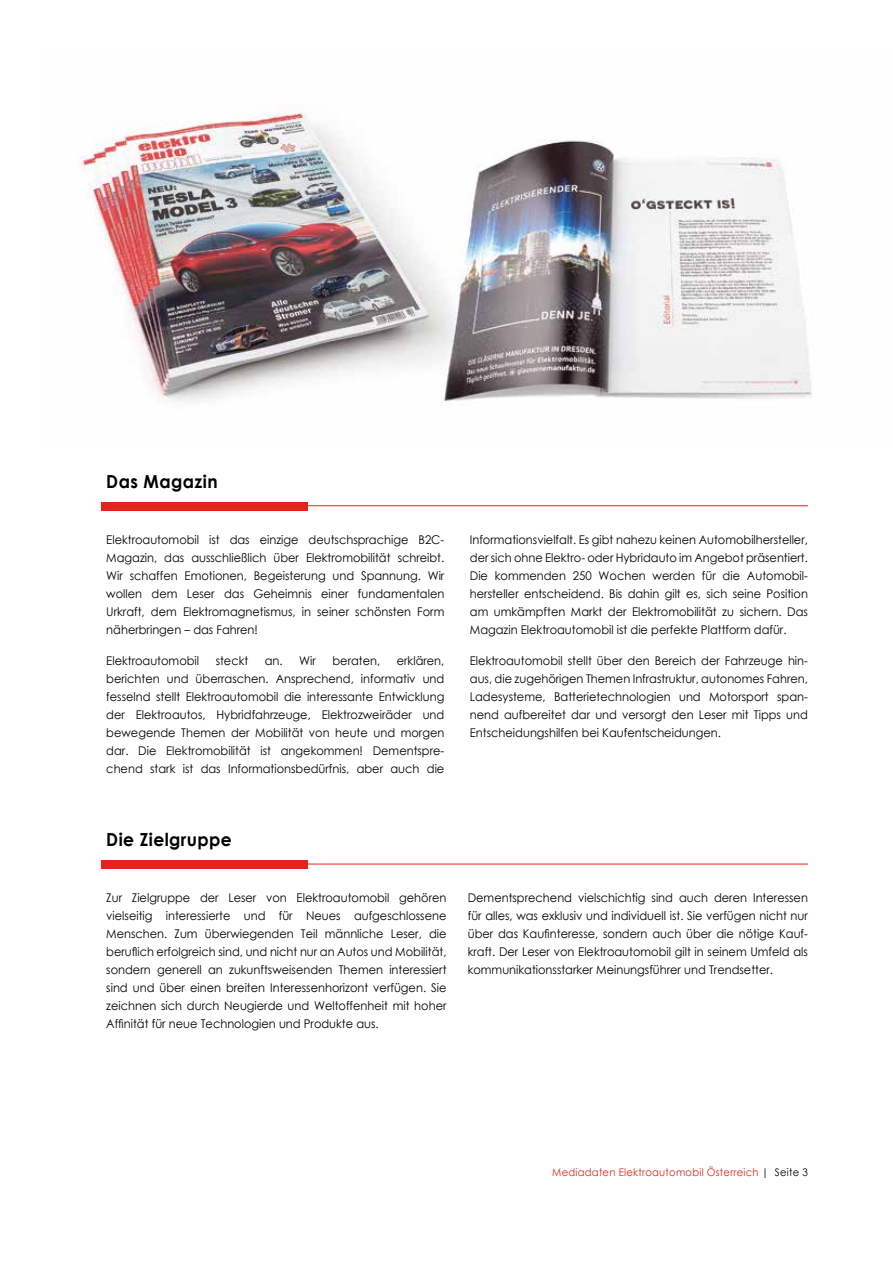
<style>
.page{position:relative;width:893px;height:1263px;background:#fff}
.page>*{position:absolute;margin:0;border:0;box-sizing:border-box;transform-origin:0 0}
.t1{font:700 18px "Century Gothic";letter-spacing:.025em;color:#000;scale:.95 1}
.t2{font:12px/18px "Century Gothic";color:#000;text-align:justify;scale:.95 1}
.t3{font:10.5px "Century Gothic";letter-spacing:.025em;color:#e5231b;scale:.95 1}
.s1{color:#000}
</style>
<div class="page">
<img style="left:77px;top:109px;width:735px;height:296px">
<div style="left:101px;top:502px;width:207px;height:8px;background:#e5231b"></div>
<hr style="left:306px;top:505px;width:502px;height:1px;background:#e5231b">
<div style="left:101px;top:860px;width:207px;height:9px;background:#e5231b"></div>
<hr style="left:306px;top:864px;width:502px;height:1px;background:#e5231b">
<h1 class="t1" style="left:106px;top:467px;width:119px">Das Magazin</h1>
<p class="t2" style="left:106px;top:530px;width:357px">Elektroautomobil ist das einzige deutschsprachige B2C-Magazin, das ausschließlich über Elektromobilität schreibt.<br>Wir schaffen Emotionen, Begeisterung und Spannung. Wir wollen dem Leser das Geheimnis einer fundamentalen Urkraft, dem Elektromagnetismus, in seiner schönsten Form näherbringen – das Fahren!</p>
<p class="t2" style="left:106px;top:652px;width:99px">Elektroautomobil</p>
<p class="t2" style="left:216px;top:652px;width:36px">steckt</p>
<p class="t2" style="left:265px;top:652px;width:55px">an. Wir</p>
<p class="t2" style="left:332px;top:652px;width:52px">beraten,</p>
<p class="t2" style="left:106px;top:652px;width:357px;text-indent:290px">erklären, berichten und überraschen. Ansprechend, informativ und fesselnd stellt Elektroautomobil die interessante Entwicklung der Elektroautos, Hybridfahrzeuge, Elektrozweiräder und bewegende Themen der Mobilität von heute und morgen dar. Die Elektromobilität ist angekommen! Dementspre&shy;chend stark ist das Informationsbedürfnis, aber auch die</p>
<h1 class="t1" style="left:106px;top:826px;width:134px">Die Zielgruppe</h1>
<p class="t2" style="left:470px;top:530px;width:357px">Informationsvielfalt. Es gibt nahezu keinen Automobilhersteller, der sich ohne Elektro- oder Hybridauto im Angebot präsentiert.<br>Die kommenden 250 Wochen werden für die Automobil&shy;hersteller entscheidend. Bis dahin gilt es, sich seine Position am umkämpften Markt der Elektromobilität zu sichern. Das Magazin Elektroautomobil ist die perfekte Plattform dafür.</p>
<p class="t2" style="left:470px;top:652px;width:357px">Elektroautomobil stellt über den Bereich der Fahrzeuge hin&shy;aus, die zugehörigen Themen Infrastruktur, autonomes Fahren, Ladesysteme, Batterietechnologien und Motorsport span&shy;nend aufbereitet dar und versorgt den Leser mit Tipps und Entscheidungshilfen bei Kaufentscheidungen.</p>
<p class="t2" style="left:106px;top:888px;width:360px">Zur Zielgruppe der Leser von Elektroautomobil gehören vielseitig interessierte und für Neues aufgeschlossene Menschen. Zum überwiegenden Teil männliche Leser, die beruflich erfolgreich sind, und nicht nur an Autos und Mobilität, sondern generell an zukunftsweisenden Themen interessiert sind und über einen breiten Interessenhorizont verfügen. Sie zeichnen sich durch Neugierde und Weltoffenheit mit hoher Affinität für neue Technologien und Produkte aus.</p>
<p class="t2" style="left:468px;top:888px;width:360px">Dementsprechend vielschichtig sind auch deren Interessen für alles, was exklusiv und individuell ist. Sie verfügen nicht nur über das Kaufinteresse, sondern auch über die nötige Kauf&shy;kraft. Der Leser von Elektroautomobil gilt in seinem Umfeld als kommunikationsstarker Meinungsführer und Trendsetter.</p>
<p class="t3" style="left:552px;top:1164px;width:271px">Mediadaten Elektroautomobil Österreich <span class="s1">| Seite 3</span></p>
</div>
